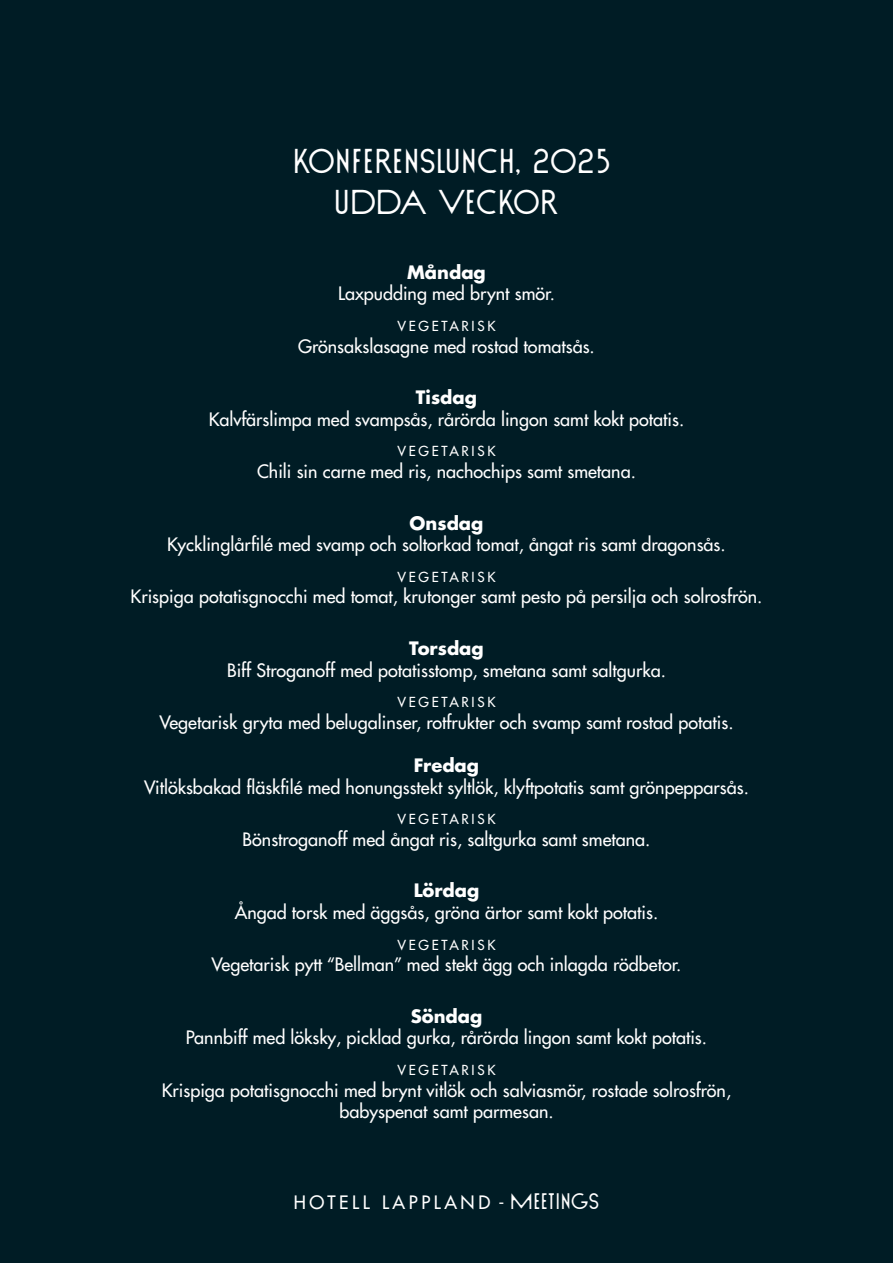
<style>
.page{position:relative;width:893px;height:1263px;background:#001c25}
.page>*{position:absolute;margin:0;border:0;box-sizing:border-box;transform-origin:0 0}
.t1{font:34.5px "Sud";letter-spacing:-.01em;color:#fff}
.t2{font:500 18px "Futura LT Pro";color:#fff}
.t3{font:700 18px "Futura LT Pro";color:#fff}
.t4{font:500 18px "Futura LT Pro";letter-spacing:.2em;color:#fff}
.t5{font:500 13.5px "Futura LT Pro";letter-spacing:.2em;color:#fff}
.s1{font-family:"Sud";font-weight:400;font-size:22.5px}
</style>
<div class="page">
<p class="t1" style="left:292px;top:140px;width:320px">KONFERENSLUNCH, 2025</p>
<p class="t1" style="left:334px;top:181px;width:227px">UDDA VECKOR</p>
<p class="t3" style="left:407px;top:258px;width:80px">Måndag</p>
<p class="t2" style="left:338px;top:280px;width:218px">Laxpudding med brynt smör.</p>
<p class="t5" style="left:397px;top:316px;width:99px">VEGETARISK</p>
<p class="t2" style="left:298px;top:332px;width:298px">Grönsakslasagne med rostad tomatsås.</p>
<p class="t3" style="left:416px;top:383px;width:63px">Tisdag</p>
<p class="t2" style="left:209px;top:406px;width:477px">Kalvfärslimpa med svampsås, rårörda lingon samt kokt potatis.</p>
<p class="t5" style="left:397px;top:441px;width:99px">VEGETARISK</p>
<p class="t2" style="left:257px;top:458px;width:380px">Chili sin carne med ris, nachochips samt smetana.</p>
<p class="t3" style="left:410px;top:509px;width:75px">Onsdag</p>
<p class="t2" style="left:167px;top:531px;width:560px">Kycklinglårfilé med svamp och soltorkad tomat, ångat ris samt dragonsås.</p>
<p class="t5" style="left:397px;top:567px;width:99px">VEGETARISK</p>
<p class="t2" style="left:131px;top:583px;width:633px">Krispiga potatisgnocchi med tomat, krutonger samt pesto på persilja och solrosfrön.</p>
<p class="t3" style="left:409px;top:634px;width:76px">Torsdag</p>
<p class="t2" style="left:227px;top:656px;width:440px">Biff Stroganoff med potatisstomp, smetana samt saltgurka.</p>
<p class="t5" style="left:397px;top:692px;width:99px">VEGETARISK</p>
<p class="t2" style="left:159px;top:709px;width:576px">Vegetarisk gryta med belugalinser, rotfrukter och svamp samt rostad potatis.</p>
<p class="t3" style="left:414px;top:751px;width:67px">Fredag</p>
<p class="t2" style="left:144px;top:773px;width:606px">Vitlöksbakad fläskfilé med honungsstekt syltlök, klyftpotatis samt grönpepparsås.</p>
<p class="t5" style="left:397px;top:809px;width:99px">VEGETARISK</p>
<p class="t2" style="left:243px;top:826px;width:409px">Bönstroganoff med ångat ris, saltgurka samt smetana.</p>
<p class="t3" style="left:414px;top:877px;width:67px">Lördag</p>
<p class="t2" style="left:235px;top:899px;width:425px">Ångad torsk med äggsås, gröna ärtor samt kokt potatis.</p>
<p class="t5" style="left:397px;top:934px;width:99px">VEGETARISK</p>
<p class="t2" style="left:211px;top:951px;width:471px">Vegetarisk pytt “Bellman” med stekt ägg och inlagda rödbetor.</p>
<p class="t3" style="left:411px;top:1002px;width:73px">Söndag</p>
<p class="t2" style="left:186px;top:1024px;width:523px">Pannbiff med löksky, picklad gurka, rårörda lingon samt kokt potatis.</p>
<p class="t5" style="left:397px;top:1060px;width:99px">VEGETARISK</p>
<p class="t2" style="left:162px;top:1076px;width:571px">Krispiga potatisgnocchi med brynt vitlök och salviasmör, rostade solrosfrön,</p>
<p class="t2" style="left:339px;top:1098px;width:216px">babyspenat samt parmesan.</p>
<p class="t4" style="left:294px;top:1189px;width:307px">HOTELL LAPPLAND - <span class="s1">MEETINGS</span></p>
</div>
